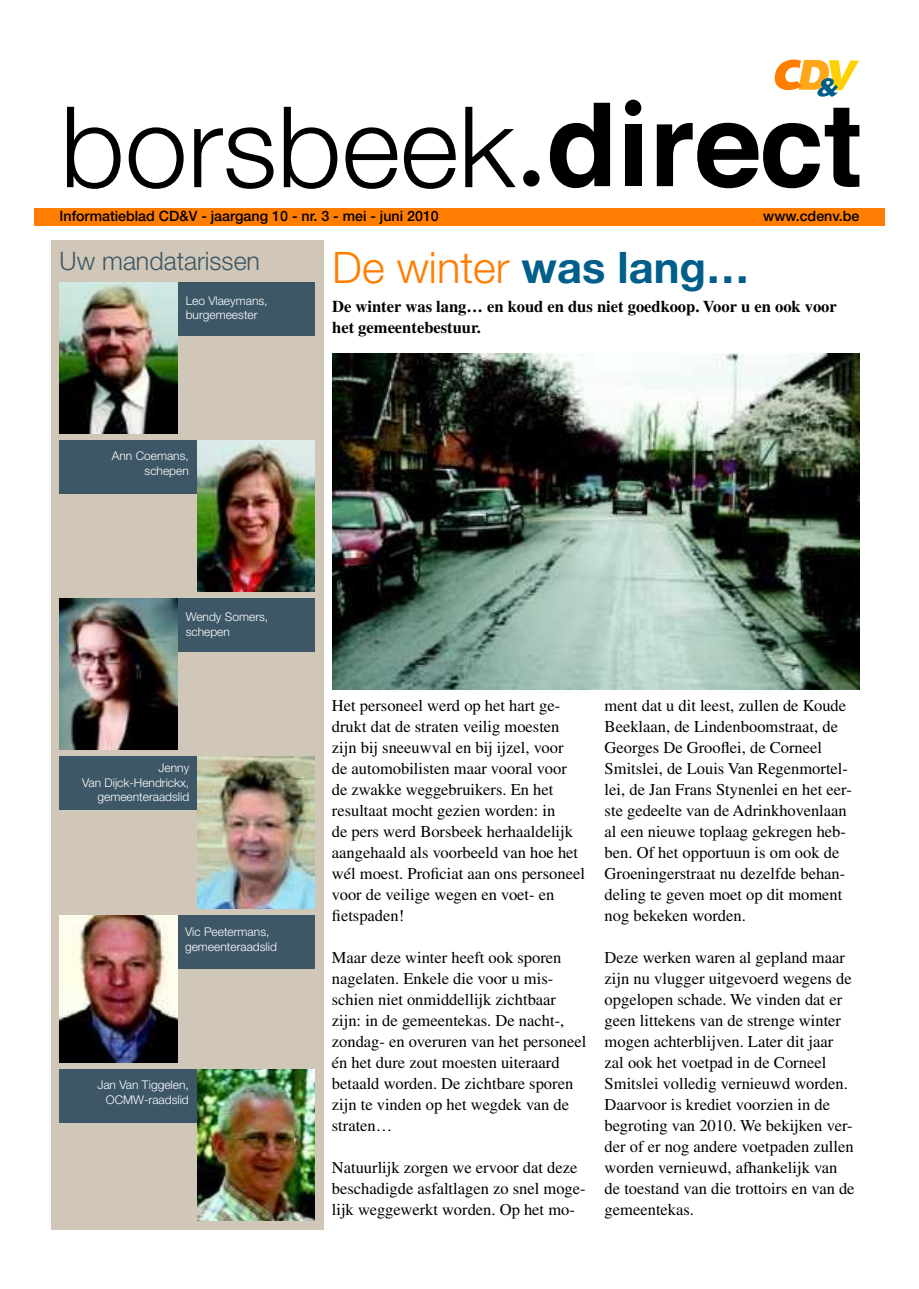
<style>
.page{position:relative;width:919px;height:1289px;background:#fff}
.page>*{position:absolute;margin:0;border:0;box-sizing:border-box;transform-origin:0 0}
.t1{font:300 112.5px "Helvetica Neue LT Std";color:#000}
.t2{font:300 43.5px "Helvetica Neue LT Std";color:#ff7d00}
.t3{font:300 25.5px "Helvetica Neue LT Std";color:#3d5766}
.t4{font:16.5px/21px "Times LT Std";color:#000}
.t5{font:700 16.5px/21px "Times LT Std";color:#000}
.t6{font:500 14.25px "Helvetica Neue LT Std";color:#000}
.t7{font:300 12px/14.4px "Helvetica Neue LT Std";color:#fff}
.s1{font-weight:700;color:#005e8a}
</style>
<div class="page">
<img style="left:332px;top:354px;width:527px;height:336px">
<div style="left:51px;top:240px;width:272px;height:989px;background:#d1c7b8"></div>
<div style="left:34px;top:208px;width:850px;height:17px;background:#ff7d00"></div>
<svg style="left:550px;top:103px;width:60px;height:85px"></svg>
<div style="left:625px;top:124px;width:16px;height:62px;background:#000"></div>
<svg style="left:656px;top:108px;width:203px;height:80px"></svg>
<div style="left:523px;top:170px;width:16px;height:16px;background:#000;border-radius:50%"></div>
<div style="left:625px;top:100px;width:16px;height:16px;background:#000;border-radius:50%"></div>
<svg style="left:774px;top:59px;width:84px;height:38px"></svg>
<div style="left:60px;top:915px;width:255px;height:53px;background:#3d5766"></div>
<img style="left:60px;top:915px;width:117px;height:147px">
<div style="left:60px;top:1069px;width:255px;height:53px;background:#3d5766"></div>
<img style="left:197px;top:1069px;width:118px;height:151px">
<div style="left:60px;top:756px;width:255px;height:53px;background:#3d5766"></div>
<img style="left:197px;top:756px;width:118px;height:152px">
<div style="left:60px;top:598px;width:255px;height:53px;background:#3d5766"></div>
<img style="left:60px;top:598px;width:117px;height:151px">
<div style="left:60px;top:282px;width:255px;height:53px;background:#3d5766"></div>
<img style="left:60px;top:282px;width:117px;height:151px">
<div style="left:60px;top:440px;width:255px;height:53px;background:#3d5766"></div>
<img style="left:197px;top:440px;width:118px;height:151px">
<p class="t1" style="left:60px;top:78px;width:456px">borsbeek</p>
<p class="t6" style="left:60px;top:208px;width:381px">Informatieblad CD&amp;V - jaargang 10 - nr. 3 - mei - juni 2010</p>
<p class="t6" style="left:763px;top:208px;width:98px">www.cdenv.be</p>
<p class="t3" style="left:60px;top:245px;width:202px">Uw mandatarissen</p>
<p class="t7" style="left:186px;top:293px;width:83px">Leo Vlaeymans, burgemeester</p>
<p class="t7" style="left:112px;top:448px;width:78px;text-align:right">Ann Coemans, schepen</p>
<p class="t7" style="left:186px;top:609px;width:84px">Wendy Somers, schepen</p>
<p class="t7" style="left:82px;top:760px;width:109px;text-align:right">Jenny<br>Van Dijck-Hendrickx, gemeenteraadslid</p>
<p class="t7" style="left:185px;top:924px;width:93px">Vic Peetermans, gemeenteraadslid</p>
<p class="t7" style="left:97px;top:1077px;width:93px;text-align:right">Jan Van Tiggelen,<br>OCMW-raadslid</p>
<p class="t2" style="left:332px;top:241px;width:419px">De winter <span class="s1">was lang…</span></p>
<p class="t5" style="left:332px;top:295px;width:506px">De winter was lang… en koud en dus niet goedkoop. Voor u en ook voor het gemeentebestuur.</p>
<p class="t4" style="left:332px;top:694px;width:254px">Het personeel werd op het hart ge&shy;drukt dat de straten veilig moesten zijn bij sneeuwval en bij ijzel, voor<br>de automobilisten maar vooral voor de zwakke weggebruikers. En het resultaat mocht gezien worden: in<br>de pers werd Borsbeek herhaaldelijk aangehaald als voorbeeld van hoe het wél moest. Proficiat aan ons personeel voor de veilige wegen en voet- en fietspaden!</p>
<p class="t4" style="left:332px;top:946px;width:256px">Maar deze winter heeft ook sporen nagelaten. Enkele die voor u mis&shy;schien niet onmiddellijk zichtbaar zijn: in de gemeentekas. De nacht-, zondag- en overuren van het personeel én het dure zout moesten uiteraard betaald worden. De zichtbare sporen zijn te vinden op het wegdek van de straten…</p>
<p class="t4" style="left:332px;top:1156px;width:255px">Natuurlijk zorgen we ervoor dat deze beschadigde asfaltlagen zo snel moge&shy;lijk weggewerkt worden. Op het mo-</p>
<p class="t4" style="left:604px;top:695px;width:249px">ment dat u dit leest, zullen de Koude Beeklaan, de Lindenboomstraat, de Georges De Grooflei, de Corneel Smitslei, de Louis Van Regenmortel&shy;lei, de Jan Frans Stynenlei en het eer&shy;ste gedeelte van de Adrinkhovenlaan al een nieuwe toplaag gekregen heb&shy;ben. Of het opportuun is om ook de Groeningerstraat nu dezelfde behan&shy;deling te geven moet op dit moment nog bekeken worden.</p>
<p class="t4" style="left:604px;top:947px;width:251px">Deze werken waren al gepland maar zijn nu vlugger uitgevoerd wegens de opgelopen schade. We vinden dat er geen littekens van de strenge winter mogen achterblijven. Later dit jaar zal ook het voetpad in de Corneel Smitslei volledig vernieuwd worden.<br>Daarvoor is krediet voorzien in de begroting van 2010. We bekijken ver&shy;der of er nog andere voetpaden zullen worden vernieuwd, afhankelijk van de toestand van die trottoirs en van de gemeentekas.</p>
</div>
